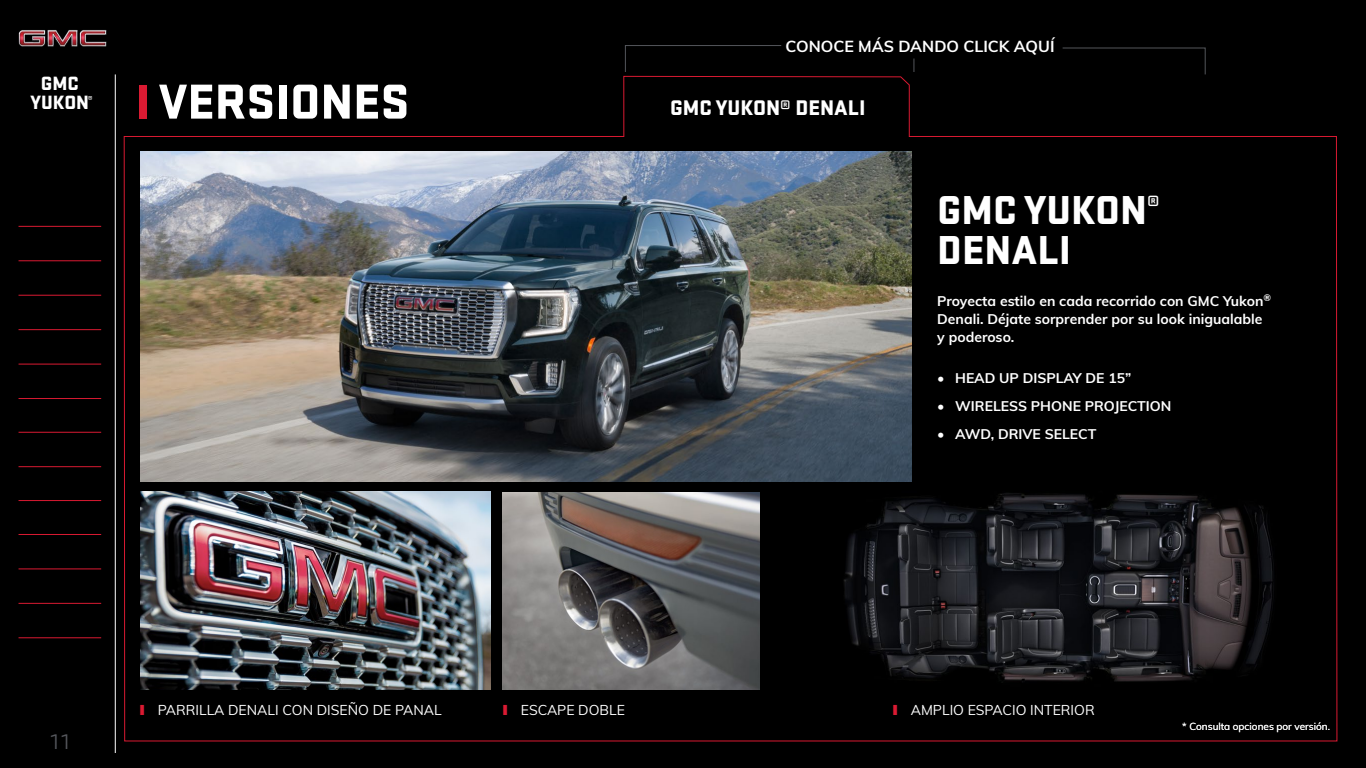
<style>
.page{position:relative;width:1366px;height:768px;background:#000}
.page>*{position:absolute;margin:0;border:0;box-sizing:border-box;transform-origin:0 0}
.t1{font:900 51px "Stratum GMC";color:#fff}
.t2{font:900 42px/40px "Stratum GMC";color:#fff}
.t3{font:900 22px "Stratum GMC";color:#fff}
.t4{font:22px "Stratum GMC";color:#54565b}
.t5{font:900 20px/19px "Stratum GMC";color:#fff;text-align:center}
.t6{font:700 16px "Muli";color:#fff}
.t7{font:700 14px/18px "Muli";color:#fff}
.t8{font:14px "Muli";color:#fff}
.t9{font:10px "Muli";color:#fff}
.t10{font:900 9px "Stratum GMC";color:#fff}
.s1{color:#da1a32}
.s2{font-weight:900;color:#da1a32}
</style>
<div class="page">
<img style="left:18px;top:30px;width:89px;height:17px">
<hr style="left:19px;top:261px;width:82px;height:1px;background:#da1a32">
<hr style="left:19px;top:226px;width:82px;height:1px;background:#da1a32">
<hr style="left:19px;top:295px;width:82px;height:1px;background:#da1a32">
<hr style="left:19px;top:329px;width:82px;height:1px;background:#da1a32">
<hr style="left:19px;top:364px;width:82px;height:1px;background:#da1a32">
<hr style="left:19px;top:398px;width:82px;height:1px;background:#da1a32">
<hr style="left:19px;top:432px;width:82px;height:1px;background:#da1a32">
<hr style="left:19px;top:466px;width:82px;height:1px;background:#da1a32">
<hr style="left:19px;top:500px;width:82px;height:1px;background:#da1a32">
<hr style="left:19px;top:534px;width:82px;height:1px;background:#da1a32">
<hr style="left:19px;top:569px;width:82px;height:1px;background:#da1a32">
<hr style="left:19px;top:603px;width:82px;height:1px;background:#da1a32">
<hr style="left:19px;top:638px;width:82px;height:1px;background:#da1a32">
<hr style="left:115px;top:74px;width:1px;height:679px;background:#fff">
<svg style="left:1062px;top:47px;width:144px;height:28px"></svg>
<svg style="left:625px;top:45px;width:157px;height:27px"></svg>
<svg style="left:913px;top:59px;width:1px;height:13px"></svg>
<img style="left:123px;top:75px;width:1215px;height:667px">
<h3 class="t5" style="left:31px;top:72px;width:60px">GMC<br>YUKON</h3>
<p class="t10" style="left:88px;top:92px;width:6px">®</p>
<h1 class="t1" style="left:135px;top:64px;width:276px"><span class="s1">I</span> VERSIONES</h1>
<p class="t6" style="left:785px;top:35px;width:271px">CONOCE MÁS DANDO CLICK AQUÍ</p>
<h3 class="t3" style="left:670px;top:92px;width:197px">GMC YUKON® DENALI</h3>
<h2 class="t2" style="left:937px;top:187px;width:224px">GMC YUKON<sup>®<br></sup>DENALI</h2>
<p class="t7" style="left:937px;top:291px;width:336px">Proyecta estilo en cada recorrido con GMC Yukon<sup>®<br></sup>Denali. Déjate sorprender por su look inigualable y poderoso.</p>
<p class="t7" style="left:937px;top:369px;width:196px">• HEAD UP DISPLAY DE 15”</p>
<p class="t7" style="left:937px;top:397px;width:236px">• WIRELESS PHONE PROJECTION</p>
<p class="t7" style="left:937px;top:425px;width:161px">• AWD, DRIVE SELECT</p>
<h3 class="t4" style="left:51px;top:727px;width:20px">11</h3>
<p class="t8" style="left:139px;top:700px;width:304px"><span class="s2">I</span> PARRILLA DENALI CON DISEÑO DE PANAL</p>
<p class="t8" style="left:502px;top:700px;width:124px"><span class="s2">I</span> ESCAPE DOBLE</p>
<p class="t8" style="left:892px;top:700px;width:204px"><span class="s2">I</span> AMPLIO ESPACIO INTERIOR</p>
<p class="t9" style="left:1182px;top:719px;width:149px">* Consulta opciones por versión.</p>
</div>
